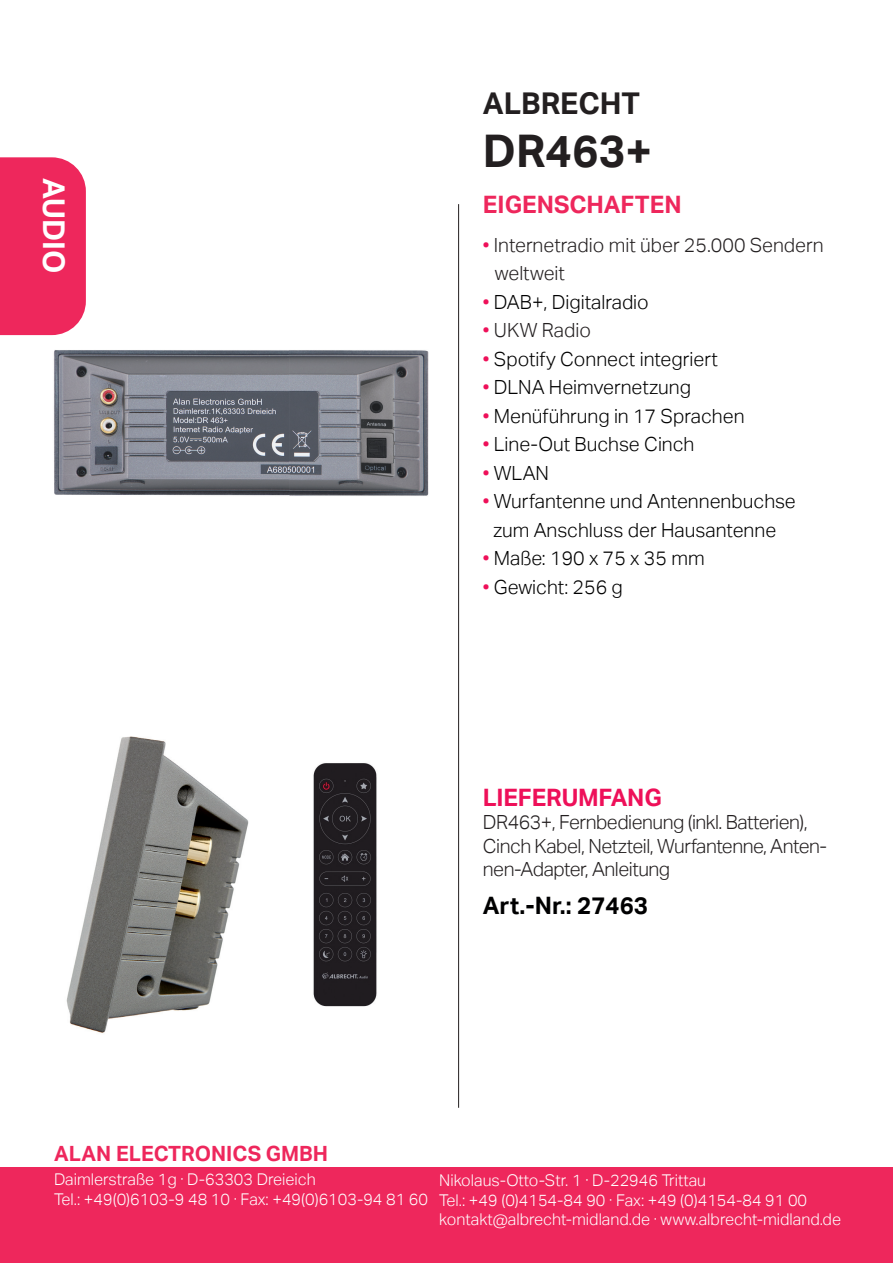
<style>
.page{position:relative;width:893px;height:1263px;background:#fff}
.page>*{position:absolute;margin:0;border:0;box-sizing:border-box;transform-origin:0 0}
.t1{font:700 45px "Aktiv Grotesk";color:#231f20}
.t2{font:700 30px "Aktiv Grotesk";color:#231f20}
.t3{font:700 30px "Aktiv Grotesk";color:#fff}
.t4{font:700 24px "Aktiv Grotesk";color:#000001}
.t5{font:700 24px "Aktiv Grotesk";color:#ee275c}
.t6{font:700 24px "Aktiv Grotesk";letter-spacing:-.01em;color:#ee1059}
.t7{font:700 21px "Aktiv Grotesk";color:#ee275c}
.t8{font:300 19.5px/28.5px "Aktiv Grotesk";color:#000001;text-align:center}
.t9{font:300 19.5px/23.4px "Aktiv Grotesk";letter-spacing:-.025em;color:#231f20}
.t10{font:300 19.5px/28.5px "Aktiv Grotesk";color:#231f20}
.t11{font:300 16.2px/19.5px "Aktiv Grotesk";color:#fff}
.s1{color:#ee1059}
</style>
<div class="page">
<div style="left:0;top:1167px;width:893px;height:96px;background:#ee275c"></div>
<hr style="left:458px;top:204px;width:1px;height:904px;background:#231f20">
<img style="left:51px;top:335px;width:378px;height:161px">
<img style="left:66px;top:736px;width:183px;height:297px">
<div style="left:0;top:157px;width:86px;height:178px;background:#ee275c"></div>
<img style="left:313px;top:763px;width:64px;height:244px">
<h2 class="t3" style="left:71px;top:178px;width:97px;rotate:90deg">AUDIO</h2>
<h2 class="t2" style="left:483px;top:86px;width:159px">ALBRECHT</h2>
<h1 class="t1" style="left:483px;top:126px;width:171px">DR463+</h1>
<h3 class="t5" style="left:483px;top:190px;width:200px">EIGENSCHAFTEN</h3>
<p class="t10" style="left:495px;top:231px;width:330px;text-indent:-12px"><span class="s1">•</span> Internetradio mit über 25.000 Sendern weltweit</p>
<p class="t8" style="left:483px;top:288px;width:168px"><span class="s1">•</span> DAB+, Digitalradio</p>
<p class="t10" style="left:483px;top:316px;width:110px"><span class="s1">•</span> UKW Radio</p>
<p class="t8" style="left:483px;top:345px;width:236px"><span class="s1">•</span> Spotify Connect integriert</p>
<p class="t8" style="left:483px;top:373px;width:210px"><span class="s1">•</span> DLNA Heimvernetzung</p>
<p class="t8" style="left:483px;top:402px;width:263px"><span class="s1">•</span> Menüführung in 17 Sprachen</p>
<p class="t8" style="left:483px;top:430px;width:213px"><span class="s1">•</span> Line-Out Buchse Cinch</p>
<p class="t8" style="left:483px;top:459px;width:68px"><span class="s1">•</span> WLAN</p>
<p class="t8" style="left:483px;top:487px;width:315px"><span class="s1">•</span> Wurfantenne und Antennenbuchse zum Anschluss der Hausantenne</p>
<p class="t8" style="left:483px;top:544px;width:223px"><span class="s1">•</span> Maße: 190 x 75 x 35 mm</p>
<p class="t8" style="left:483px;top:573px;width:142px"><span class="s1">•</span> Gewicht: 256 g</p>
<h3 class="t6" style="left:483px;top:784px;width:180px">LIEFERUMFANG</h3>
<p class="t9" style="left:483px;top:811px;width:346px">DR463+, Fernbedienung (inkl. Batterien),<br>Cinch Kabel, Netzteil, Wurfantenne, Anten&shy;nen-Adapter, Anleitung</p>
<h3 class="t4" style="left:483px;top:892px;width:167px">Art.-Nr.: 27463</h3>
<p class="t7" style="left:54px;top:1142px;width:275px">ALAN ELECTRONICS GMBH</p>
<p class="t11" style="left:54px;top:1170px;width:375px">Daimlerstraße 1g · D-63303 Dreieich<br>Tel.: +49(0)6103-9 48 10 · Fax: +49(0)6103-94 81 60</p>
<p class="t11" style="left:439px;top:1171px;width:403px">Nikolaus-Otto-Str. 1 · D-22946 Trittau<br>Tel.: +49 (0)4154-84 90 · Fax: +49 (0)4154-84 91 00 kontakt@albrecht-midland.de · www.albrecht-midland.de</p>
</div>
